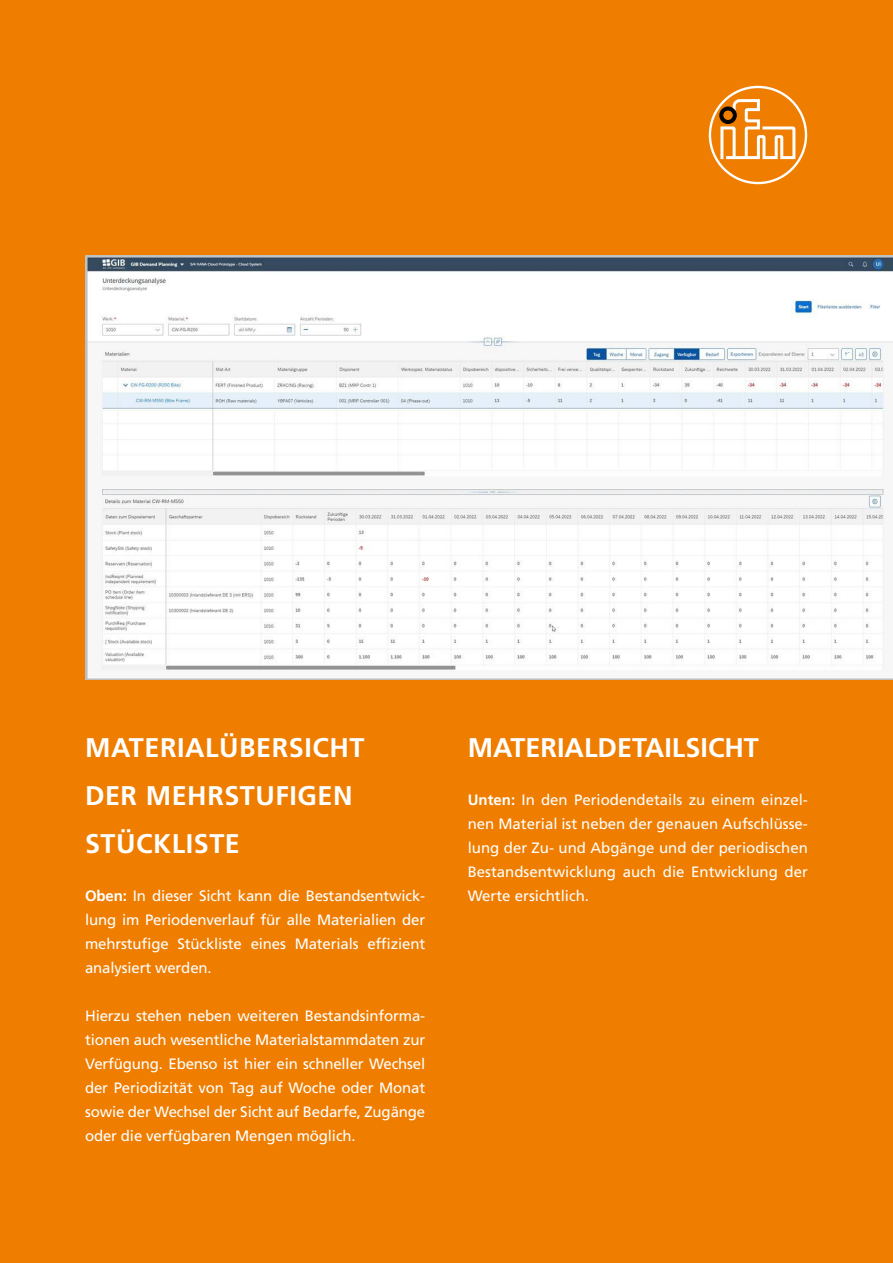
<style>
.page{position:relative;width:893px;height:1263px;background:#ef7d00}
.page>*{position:absolute;margin:0;border:0;box-sizing:border-box;transform-origin:0 0}
.t1{font:700 27px/48px "Frutiger LT Com";letter-spacing:.02em;color:#fff}
.t2{font:700 27px "Frutiger LT Com";color:#fff}
.t3{font:15px/24px "Frutiger LT Com";letter-spacing:-.01em;color:#fff;text-align:justify}
.s1{font-weight:700}
</style>
<div class="page">
<svg style="left:709px;top:86px;width:98px;height:98px"></svg>
<img style="left:85px;top:255px;width:808px;height:425px">
<h1 class="t1" style="left:85px;top:724px;width:281px">MATERIALÜBERSICHT<br>DER MEHRSTUFIGEN<br>STÜCKLISTE</h1>
<p class="t3" style="left:85px;top:884px;width:342px"><span class="s1">Oben:</span> In dieser Sicht kann die Bestandsentwick&shy;lung im Periodenverlauf für alle Materialien der mehrstufige Stückliste eines Materials effizient analysiert werden.</p>
<p class="t3" style="left:85px;top:1004px;width:342px">Hierzu stehen neben weiteren Bestandsinforma&shy;tionen auch wesentliche Materialstammdaten zur Verfügung. Ebenso ist hier ein schneller Wechsel der Periodizität von Tag auf Woche oder Monat sowie der Wechsel der Sicht auf Bedarfe, Zugänge oder die verfügbaren Mengen möglich.</p>
<h1 class="t2" style="left:468px;top:732px;width:293px">MATERIALDETAILSICHT</h1>
<p class="t3" style="left:468px;top:788px;width:342px"><span class="s1">Unten:</span> In den Periodendetails zu einem einzel&shy;nen Material ist neben der genauen Aufschlüsse&shy;lung der Zu- und Abgänge und der periodischen Bestandsentwicklung auch die Entwicklung der Werte ersichtlich.</p>
</div>
